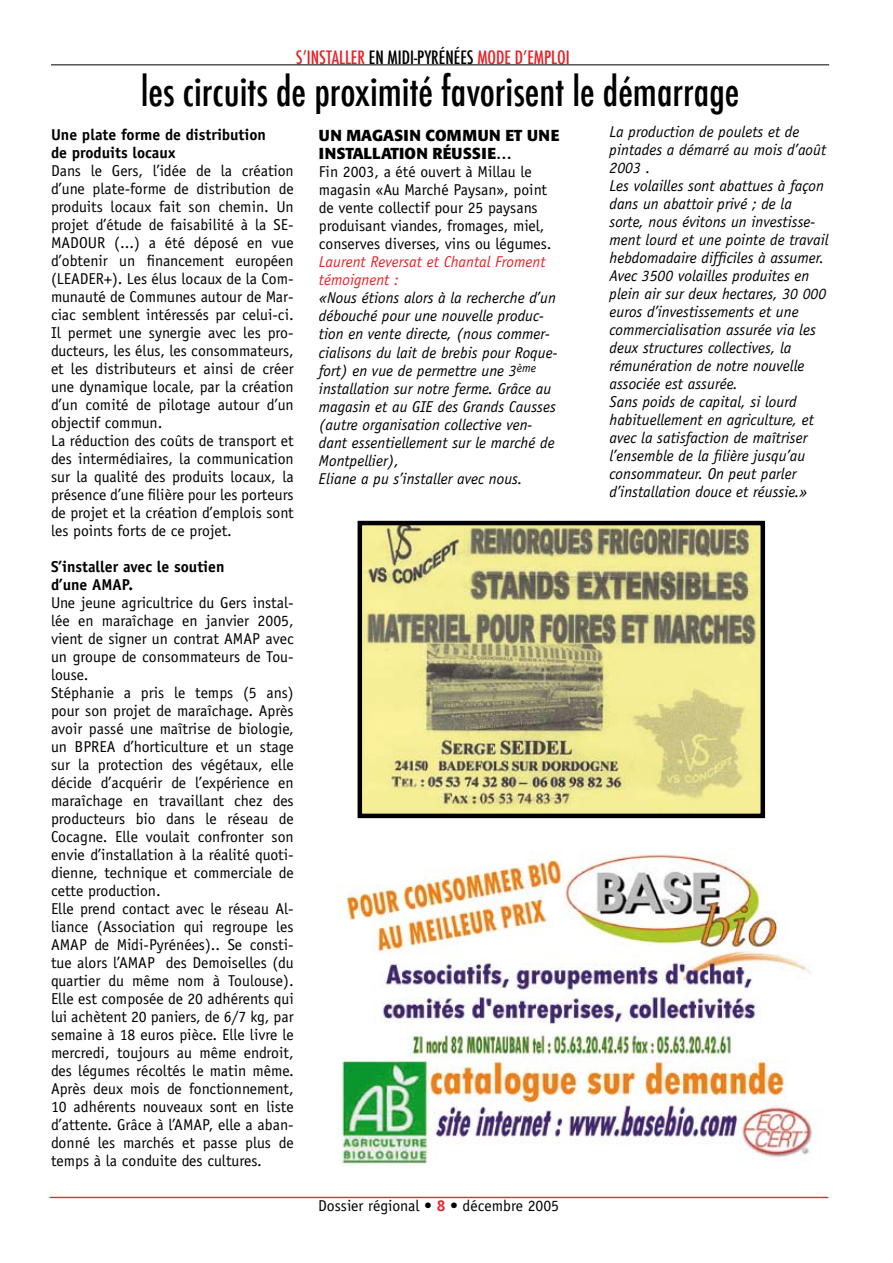
<style>
.page{position:relative;width:893px;height:1263px;background:#fff}
.page>*{position:absolute;margin:0;border:0;box-sizing:border-box;transform-origin:0 0}
.t1{font:500 condensed 39.3px "Futura";color:#000}
.t2{font:500 condensed 18px "Futura";color:#e4252a}
.t3{font:15.75px/18px "Officina Sans";color:#000}
.t4{font:italic 15.75px/18px "Officina Sans";color:#000}
.t5{font:700 15.75px/18px "Officina Sans";color:#000}
.t6{font:italic 15.75px/18px "Officina Sans";color:#e4252a}
.t7{font:700 15.75px/18px "Formata";color:#000}
.s1{color:#000}
.s2{font-weight:700;color:#e4252a}
</style>
<div class="page">
<hr style="left:50px;top:1197px;width:778px;height:1px;background:#e4252a">
<img style="left:338px;top:853px;width:475px;height:312px">
<img style="left:363px;top:526px;width:397px;height:287px">
<div style="left:358px;top:521px;width:407px;height:297px;border:4px solid #000"></div>
<hr style="left:51px;top:65px;width:778px;height:1px;background:#000">
<p class="t2" style="left:296px;top:46px;width:275px">S’INSTALLER <span class="s1">EN MIDI-PYRÉNÉES</span> MODE D’EMPLOI</p>
<h1 class="t1" style="left:141px;top:67px;width:600px">les circuits de proximité favorisent le démarrage</h1>
<p class="t4" style="left:609px;top:122px;width:221px">La production de poulets et de pintades a démarré au mois d’août<br>2003 .<br>Les volailles sont abattues à façon dans un abattoir privé ; de la sorte, nous évitons un investisse&shy;ment lourd et une pointe de travail hebdomadaire difficiles à assumer.<br>Avec 3500 volailles produites en plein air sur deux hectares, 30 000 euros d’investissements et une commercialisation assurée via les deux structures collectives, la rémunération de notre nouvelle associée est assurée.<br>Sans poids de capital, si lourd habituellement en agriculture, et avec la satisfaction de maîtriser l’ensemble de la filière jusqu’au consommateur. On peut parler d’installation douce et réussie.»</p>
<p class="t5" style="left:51px;top:125px;width:216px">Une plate forme de distribution de produits locaux</p>
<p class="t3" style="left:51px;top:162px;width:244px">Dans le Gers, l’idée de la création d’une plate-forme de distribution de produits locaux fait son chemin. Un projet d’étude de faisabilité à la SE-MADOUR (...) a été déposé en vue d’obtenir un financement européen (LEADER+). Les élus locaux de la Com&shy;munauté de Communes autour de Mar&shy;ciac semblent intéressés par celui-ci.<br>Il permet une synergie avec les pro&shy;ducteurs, les élus, les consommateurs, et les distributeurs et ainsi de créer une dynamique locale, par la création d’un comité de pilotage autour d’un objectif commun.<br>La réduction des coûts de transport et des intermédiaires, la communication sur la qualité des produits locaux, la présence d’une filière pour les porteurs de projet et la création d’emplois sont les points forts de ce projet.</p>
<p class="t5" style="left:51px;top:557px;width:175px">S’installer avec le soutien d’une AMAP.</p>
<p class="t3" style="left:51px;top:594px;width:244px">Une jeune agricultrice du Gers instal&shy;lée en maraîchage en janvier 2005, vient de signer un contrat AMAP avec un groupe de consommateurs de Tou&shy;louse.<br>Stéphanie a pris le temps (5 ans) pour son projet de maraîchage. Après avoir passé une maîtrise de biologie, un BPREA d’horticulture et un stage sur la protection des végétaux, elle décide d’acquérir de l’expérience en maraîchage en travaillant chez des producteurs bio dans le réseau de Cocagne. Elle voulait confronter son envie d’installation à la réalité quoti&shy;dienne, technique et commerciale de cette production.<br>Elle prend contact avec le réseau Al&shy;liance (Association qui regroupe les AMAP de Midi-Pyrénées).. Se consti&shy;tue alors l’AMAP des Demoiselles (du quartier du même nom à Toulouse).<br>Elle est composée de 20 adhérents qui lui achètent 20 paniers, de 6/7 kg, par semaine à 18 euros pièce. Elle livre le mercredi, toujours au même endroit, des légumes récoltés le matin même.<br>Après deux mois de fonctionnement, 10 adhérents nouveaux sont en liste d’attente. Grâce à l’AMAP, elle a aban&shy;donné les marchés et passe plus de temps à la conduite des cultures.</p>
<p class="t7" style="left:319px;top:127px;width:242px">UN MAGASIN COMMUN ET UNE<br>INSTALLATION RÉUSSIE…</p>
<p class="t3" style="left:319px;top:163px;width:234px">Fin 2003, a été ouvert à Millau le magasin «Au Marché Paysan», point de vente collectif pour 25 paysans produisant viandes, fromages, miel, conserves diverses, vins ou légumes.</p>
<p class="t6" style="left:319px;top:253px;width:228px">Laurent Reversat et Chantal Froment témoignent :</p>
<p class="t4" style="left:319px;top:289px;width:240px">«Nous étions alors à la recherche d’un débouché pour une nouvelle produc&shy;tion en vente directe, (nous commer&shy;cialisons du lait de brebis pour Roque&shy;fort) en vue de permettre une 3<sup>ème </sup>installation sur notre ferme. Grâce au magasin et au GIE des Grands Causses (autre organisation collective ven&shy;dant essentiellement sur le marché de Montpellier),<br>Eliane a pu s’installer avec nous.</p>
<p class="t3" style="left:318px;top:1197px;width:242px">Dossier régional • <span class="s2">8</span> • décembre 2005</p>
</div>
